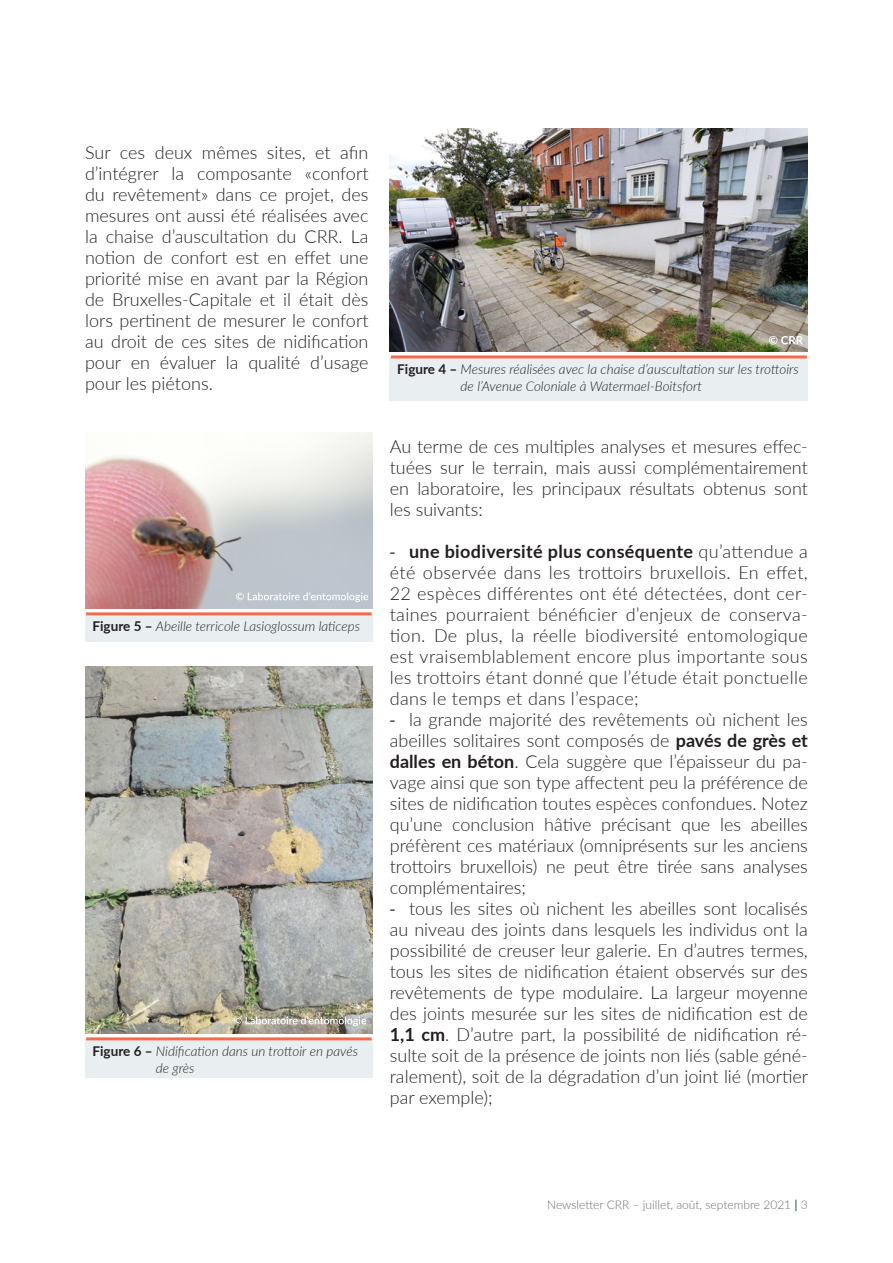
<style>
.page{position:relative;width:893px;height:1263px;background:#fff}
.page>*{position:absolute;margin:0;border:0;box-sizing:border-box;transform-origin:0 0}
.texte{font:300 18px/21px "Lato";color:#231f20;text-align:justify}
.legend{font:italic 300 13.5px/16.5px "Lato";color:#231f20}
.t1{font:300 12px "Lato";color:#6c6d70}
.s1{font-weight:700;font-style:normal}
.s2{font-family:"Myriad Pro";font-weight:400}
.s3{font-weight:700}
.s4{font-weight:800;color:#507b85}
</style>
<div class="page">
<img style="left:85px;top:432px;width:288px;height:177px">
<div style="left:85px;top:614px;width:288px;height:28px;background:#e9eff0"></div>
<hr style="left:86px;top:612px;width:286px;height:3px;background:#f26b4a">
<img style="left:390px;top:128px;width:418px;height:224px">
<div style="left:390px;top:357px;width:418px;height:44px;background:#e9eff0"></div>
<hr style="left:391px;top:355px;width:416px;height:3px;background:#f26b4a">
<img style="left:85px;top:666px;width:288px;height:368px">
<div style="left:85px;top:1039px;width:288px;height:39px;background:#e9eff0"></div>
<hr style="left:86px;top:1037px;width:286px;height:3px;background:#f26b4a">
<svg style="left:236px;top:592px;width:132px;height:10px"></svg>
<svg style="left:234px;top:1016px;width:132px;height:10px"></svg>
<svg style="left:769px;top:336px;width:34px;height:8px"></svg>
<p class="texte" style="left:85px;top:141px;width:285px">Sur ces deux mêmes sites, et afin d’intégrer la composante «confort du revêtement» dans ce projet, des mesures ont aussi été réalisées avec la chaise d’auscultation du CRR. La notion de confort est en effet une priorité mise en avant par la Région de Bruxelles-Capitale et il était dès lors pertinent de mesurer le confort au droit de ces sites de nidification pour en évaluer la qualité d’usage pour les piétons.</p>
<p class="legend" style="left:93px;top:617px;width:269px"><span class="s1">Figure 5 –</span> Abeille terricole Lasioglossum laticeps</p>
<p class="legend" style="left:156px;top:1042px;width:204px;text-indent:-63px"><span class="s1">Figure 6 –</span> Nidification dans un trottoir en pavés de grès</p>
<p class="legend" style="left:461px;top:361px;width:340px;text-indent:-63px"><span class="s1">Figure 4 –</span> Mesures réalisées avec la chaise d’auscultation sur les trottoirs de l’Avenue Coloniale à Watermael-Boitsfort</p>
<p class="texte" style="left:390px;top:435px;width:420px">Au terme de ces multiples analyses et mesures effec&shy;tuées sur le terrain, mais aussi complémentairement en laboratoire, les principaux résultats obtenus sont les suivants:</p>
<p class="texte" style="left:390px;top:540px;width:420px"><span class="s2">-</span> <span class="s3">une biodiversité plus conséquente</span> qu’attendue a été observée dans les trottoirs bruxellois. En effet, 22 espèces différentes ont été détectées, dont cer&shy;taines pourraient bénéficier d’enjeux de conserva&shy;tion. De plus, la réelle biodiversité entomologique est vraisemblablement encore plus importante sous les trottoirs étant donné que l’étude était ponctuelle dans le temps et dans l’espace;</p>
<p class="texte" style="left:390px;top:708px;width:420px"><span class="s2">-</span> la grande majorité des revêtements où nichent les abeilles solitaires sont composés de <span class="s3">pavés de grès et dalles en béton</span>. Cela suggère que l’épaisseur du pa&shy;vage ainsi que son type affectent peu la préférence de sites de nidification toutes espèces confondues. Notez qu’une conclusion hâtive précisant que les abeilles préfèrent ces matériaux (omniprésents sur les anciens trottoirs bruxellois) ne peut être tirée sans analyses complémentaires;</p>
<p class="texte" style="left:390px;top:897px;width:420px"><span class="s2">-</span> tous les sites où nichent les abeilles sont localisés au niveau des joints dans lesquels les individus ont la possibilité de creuser leur galerie. En d’autres termes, tous les sites de nidification étaient observés sur des revêtements de type modulaire. La largeur moyenne des joints mesurée sur les sites de nidification est de <span class="s3">1,1 cm</span>. D’autre part, la possibilité de nidification ré&shy;sulte soit de la présence de joints non liés (sable géné&shy;ralement), soit de la dégradation d’un joint lié (mortier par exemple);</p>
<p class="t1" style="left:547px;top:1196px;width:262px">Newsletter CRR – juillet, août, septembre 2021 <span class="s4">|</span> 3</p>
</div>
